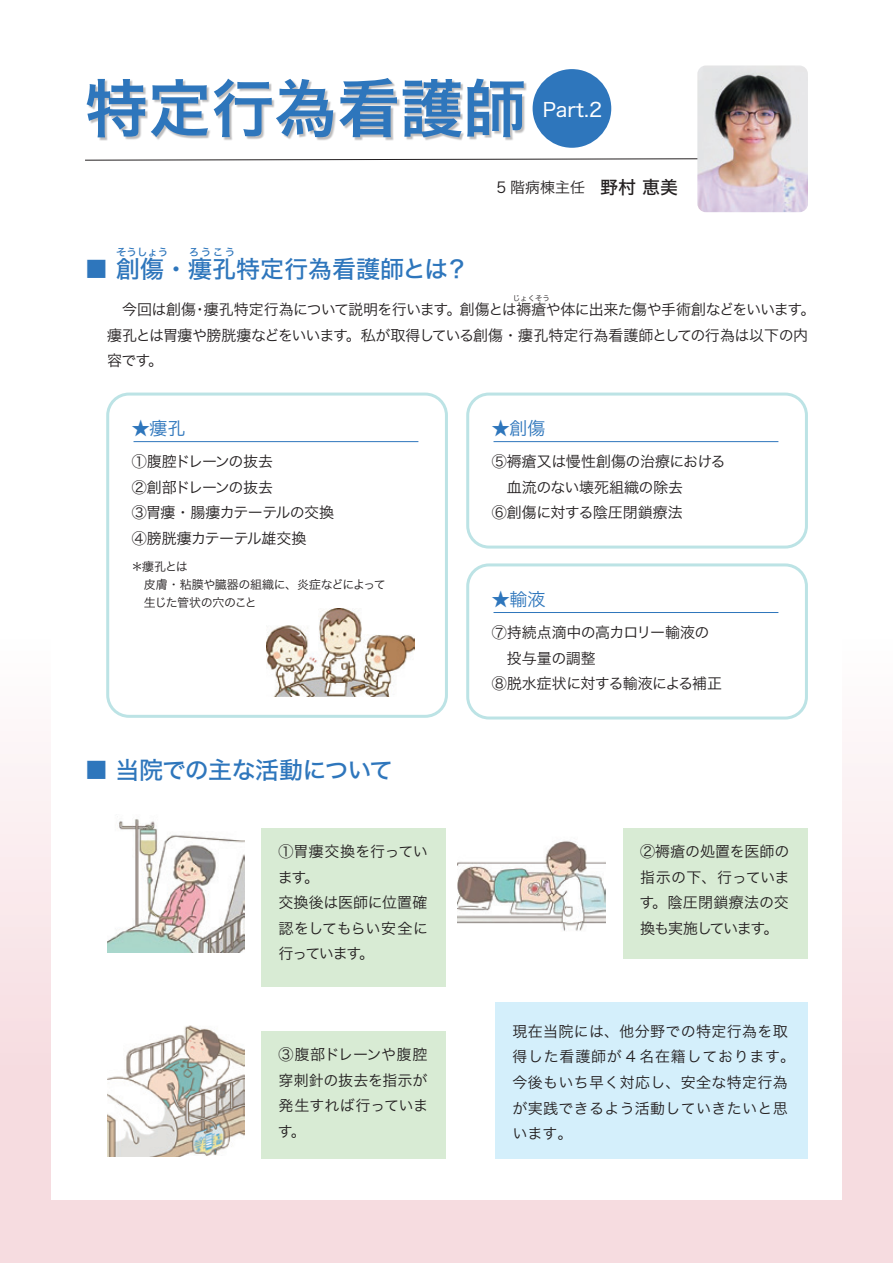
<style>
.page{position:relative;width:893px;height:1263px;background:#fff}
.page>*{position:absolute;margin:0;border:0;box-sizing:border-box;transform-origin:0 0}
.t1{font:63px "Hira Kaku Std W6";color:#2e76bc}
.t2{font:24px "Hira Kaku Std W5";color:#2e76bc}
.t3{font:24px "Hira Kaku Std W5";letter-spacing:-.02em;color:#2e76bc}
.t4{font:19.5px "Hira Kaku Std W4";color:#fff}
.t5{font:18px "Hira Kaku Std W3";color:#2e76bc}
.t6{font:15px/25.5px "Hira Kaku Std W3";letter-spacing:-.005em;color:#231f20}
.t7{font:15px/25.5px "Hira Kaku Std W3";letter-spacing:-.04em;color:#231f20}
.t8{font:15px/25.5px "Hira Kaku Std W3";letter-spacing:.02em;color:#231f20}
.t9{font:15px/25.5px "Hira Kaku Std W3";letter-spacing:-.035em;color:#231f20}
.t10{font:15px/25.5px "Hira Kaku Std W3";letter-spacing:-.03em;color:#231f20}
.t11{font:12px/18px "Hira Kaku Std W3";letter-spacing:-.035em;color:#231f20}
.t12{font:10.5px "Hira Kaku Std W5";color:#2e76bc}
.t13{font:7.5px "Hira Kaku Std W3";color:#231f20}
.s1{font-family:"Hira Kaku Std W5";font-size:18px}
</style>
<div class="page">
<div style="left:0;top:0;width:893px;height:1263px;background:linear-gradient(to bottom,#fff,#f6dde1)"></div>
<div style="left:51px;top:238px;width:791px;height:961px;background:#fff"></div>
<div style="left:88px;top:79px;width:439px;height:62px;background:#231f20;opacity:.3"></div>
<svg style="left:84px;top:158px;width:613px;height:3px"></svg>
<img style="left:697px;top:65px;width:111px;height:147px">
<div style="left:533px;top:69px;width:78px;height:79px;background:#2e76bc;border-radius:50%"></div>
<div style="left:106px;top:393px;width:342px;height:325px;border:3px solid #bce3e5;border-radius:21px"></div>
<div style="left:466px;top:393px;width:342px;height:156px;border:3px solid #bce3e5;border-radius:21px"></div>
<div style="left:466px;top:563px;width:342px;height:156px;border:3px solid #bce3e5;border-radius:21px"></div>
<hr style="left:134px;top:441px;width:284px;height:1px;background:#2e76bc">
<hr style="left:493px;top:441px;width:285px;height:1px;background:#2e76bc">
<hr style="left:493px;top:612px;width:285px;height:1px;background:#2e76bc">
<img style="left:266px;top:609px;width:148px;height:87px">
<img style="left:108px;top:819px;width:136px;height:133px">
<img style="left:458px;top:841px;width:148px;height:90px">
<img style="left:108px;top:1025px;width:136px;height:132px">
<div style="left:261px;top:828px;width:185px;height:158px;background:#d8ebd4"></div>
<div style="left:623px;top:828px;width:185px;height:131px;background:#d8ebd4"></div>
<div style="left:495px;top:1002px;width:313px;height:157px;background:#d4effb"></div>
<div style="left:261px;top:1031px;width:185px;height:128px;background:#d8ebd4"></div>
<h1 class="t1" style="left:85px;top:60px;width:442px">特定行為看護師</h1>
<h3 class="t4" style="left:543px;top:95px;width:61px">Part.2</h3>
<p class="t12" style="left:116px;top:244px;width:54px">そうしょう</p>
<p class="t12" style="left:189px;top:244px;width:48px">ろうこう</p>
<h2 class="t2" style="left:85px;top:251px;width:386px">■ 創傷・瘻孔特定行為看護師とは？</h2>
<p class="t6" style="left:497px;top:174px;width:183px">5 階病棟主任　<span class="s1">野村 恵美</span></p>
<p class="t13" style="left:513px;top:293px;width:39px">じょくそう</p>
<p class="t9" style="left:107px;top:322px;width:702px">瘻孔とは胃瘻や膀胱瘻などをいいます。私が取得している創傷・瘻孔特定行為看護師としての行為は以下の内容です。</p>
<p class="t7" style="left:107px;top:297px;width:710px">　今回は創傷・瘻孔特定行為について説明を行います。創傷とは褥瘡や体に出来た傷や手術創などをいいます。</p>
<p class="t5" style="left:132px;top:415px;width:55px">★瘻孔</p>
<p class="t7" style="left:132px;top:449px;width:204px">①腹腔ドレーンの抜去<br>②創部ドレーンの抜去<br>③胃瘻・腸瘻カテーテルの交換<br>④膀胱瘻カテーテル雄交換</p>
<p class="t11" style="left:131px;top:557px;width:256px">＊瘻孔とは<br>　皮膚・粘膜や臓器の組織に、炎症などによって　生じた管状の穴のこと</p>
<h2 class="t3" style="left:85px;top:752px;width:310px">■ 当院での主な活動について</h2>
<p class="t5" style="left:492px;top:415px;width:55px">★創傷</p>
<p class="t6" style="left:492px;top:449px;width:235px">⑤褥瘡又は慢性創傷の治療における　血流のない壊死組織の除去<br>⑥創傷に対する陰圧閉鎖療法</p>
<p class="t5" style="left:492px;top:586px;width:55px">★輸液</p>
<p class="t10" style="left:492px;top:620px;width:232px">⑦持続点滴中の高カロリー輸液の　投与量の調整<br>⑧脱水症状に対する輸液による補正</p>
<p class="t6" style="left:278px;top:839px;width:152px">①胃瘻交換を行っています。<br>交換後は医師に位置確認をしてもらい安全に行っています。</p>
<p class="t6" style="left:639px;top:839px;width:152px;text-align:justify">②褥瘡の処置を医師の指示の下、行っています。陰圧閉鎖療法の交換も実施しています。</p>
<p class="t6" style="left:278px;top:1042px;width:152px;text-align:justify">③腹部ドレーンや腹腔穿刺針の抜去を指示が発生すれば行っています。</p>
<p class="t8" style="left:512px;top:1018px;width:284px">現在当院には、他分野での特定行為を取得した看護師が 4 名在籍しております。今後もいち早く対応し、安全な特定行為が実践できるよう活動していきたいと思います。</p>
</div>
